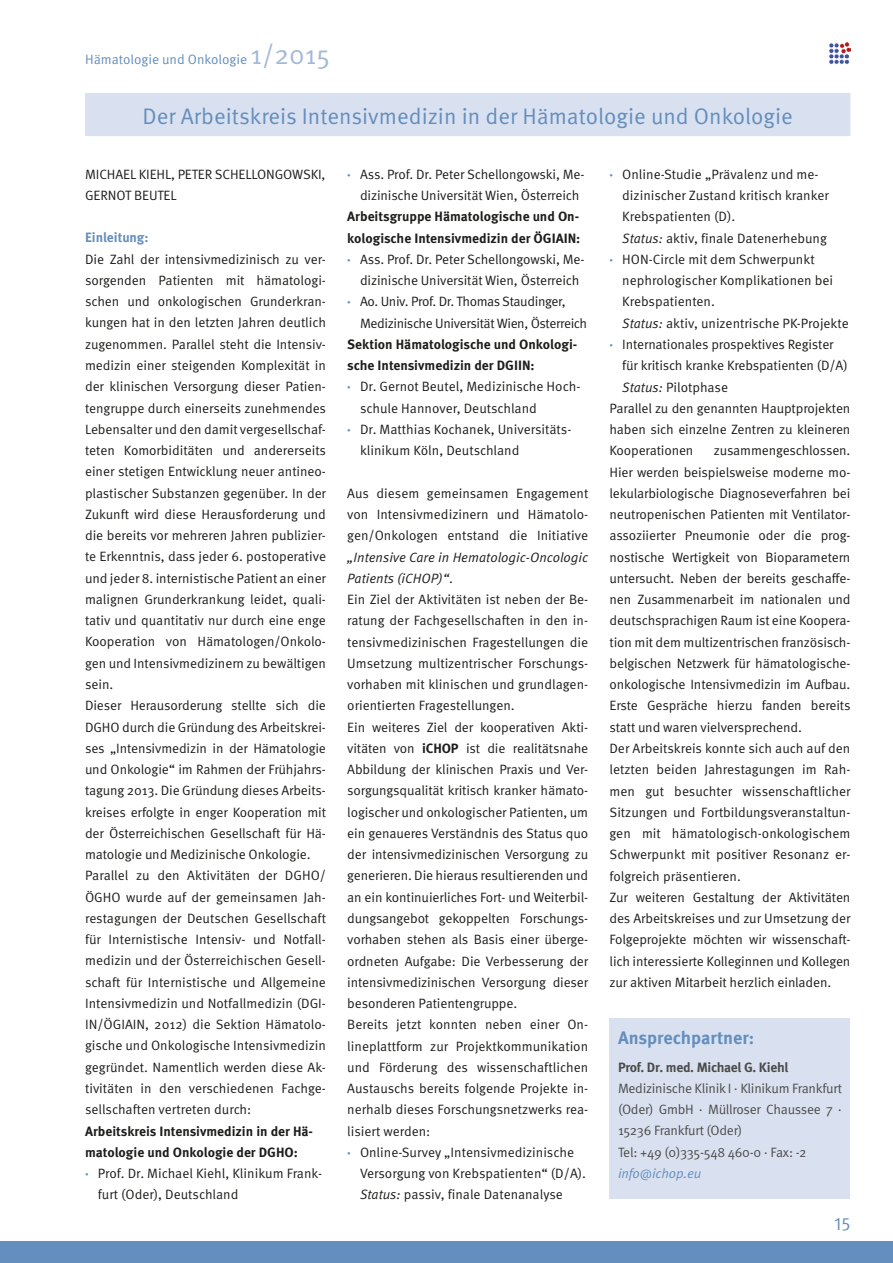
<style>
.page{position:relative;width:893px;height:1263px;background:#fff}
.page>*{position:absolute;margin:0;border:0;box-sizing:border-box;transform-origin:0 0}
.t1{font:22.5px "Meta Pro";color:#648ebd}
.t2{font:700 18px "Meta Pro";color:#648ebd}
.t3{font:18px "Meta Pro";color:#648ebd}
.t4{font:13.5px/21.3px "Meta Pro";letter-spacing:-.01em;color:#1d1d1b}
.t5{font:700 13.5px "Meta Pro";color:#1d1d1b}
.t6{font:13.5px/21.3px "Meta Pro";letter-spacing:-.02em;color:#4b4b4a}
.t7{font:13.5px "Meta Pro";letter-spacing:-.03em;color:#1d1d1b}
.t8{font:13.5px "Meta Pro";color:#648ebd}
.t9{font:700 13.5px "Meta Pro";letter-spacing:-.02em;color:#4b4b4a}
.t10{font:italic 13.5px "Meta Pro";letter-spacing:-.01em;color:#648ebd}
.t11{font:700 13.5px "Meta Pro";letter-spacing:-.005em;color:#648ebd}
.s1{font-size:27px;color:#a4b9d9}
.s2{font-weight:700;color:#648ebd}
.s3{font-style:italic}
.s4{font-weight:700}
</style>
<div class="page">
<div style="left:0;top:1242px;width:893px;height:21px;background:#648ebd"></div>
<img style="left:829px;top:43px;width:21px;height:21px">
<hr style="left:85px;top:93px;width:765px;height:1px;background:#d9e1f0">
<div style="left:609px;top:1018px;width:241px;height:181px;background:#d9e1f0"></div>
<div style="left:85px;top:94px;width:765px;height:42px;background:#d9e1f0"></div>
<p class="t8" style="left:85px;top:51px;width:247px">Hämatologie und Onkologie <span class="s1">1/2015</span></p>
<h1 class="t1" style="left:143px;top:102px;width:652px">Der Arbeitskreis Intensivmedizin in der Hämatologie und Onkologie</h1>
<p class="t4" style="left:85px;top:163px;width:242px">MICHAEL KIEHL, PETER SCHELLONGOWSKI,<br>GERNOT BEUTEL</p>
<p class="t11" style="left:85px;top:229px;width:65px">Einleitung:</p>
<p class="t4" style="left:85px;top:248px;width:243px">Die Zahl der intensivmedizinisch zu ver&shy;sorgenden Patienten mit hämatologi&shy;schen und onkologischen Grunderkran&shy;kungen hat in den letzten Jahren deutlich zugenommen. Parallel steht die Intensiv&shy;medizin einer steigenden Komplexität in der klinischen Versorgung dieser Patien&shy;tengruppe durch einerseits zunehmendes Lebensalter und den damit vergesellschaf&shy;teten Komorbiditäten und andererseits einer stetigen Entwicklung neuer antineo&shy;plastischer Substanzen gegenüber. In der Zukunft wird diese Herausforderung und die bereits vor mehreren Jahren publizier&shy;te Erkenntnis, dass jeder 6. postoperative und jeder 8. internistische Patient an einer malignen Grunderkrankung leidet, quali&shy;tativ und quantitativ nur durch eine enge Kooperation von Hämatologen/Onkolo&shy;gen und Intensivmedizinern zu bewältigen sein.<br>Dieser Herausorderung stellte sich die DGHO durch die Gründung des Arbeitskrei&shy;ses „Intensivmedizin in der Hämatologie und Onkologie“ im Rahmen der Frühjahrs&shy;tagung 2013. Die Gründung dieses Arbeits&shy;kreises erfolgte in enger Kooperation mit der Österreichischen Gesellschaft für Hä&shy;matologie und Medizinische Onkologie.<br>Parallel zu den Aktivitäten der DGHO/ ÖGHO wurde auf der gemeinsamen Jah&shy;restagungen der Deutschen Gesellschaft für Internistische Intensiv- und Notfall&shy;medizin und der Österreichischen Gesell&shy;schaft für Internistische und Allgemeine Intensivmedizin und Notfallmedizin (DGI-IN/ÖGIAIN, 2012) die Sektion Hämatolo&shy;gische und Onkologische Intensivmedizin gegründet. Namentlich werden diese Ak&shy;tivitäten in den verschiedenen Fachge&shy;sellschaften vertreten durch:</p>
<p class="t5" style="left:85px;top:1122px;width:230px">Arbeitskreis Intensivmedizin in der Hä-</p>
<p class="t5" style="left:85px;top:1143px;width:215px">matologie und Onkologie der DGHO:</p>
<p class="t4" style="left:85px;top:1163px;width:239px"><span class="s2">·</span> Prof. Dr. Michael Kiehl, Klinikum Frank-</p>
<p class="t4" style="left:98px;top:1184px;width:142px">furt (Oder), Deutschland</p>
<p class="t4" style="left:347px;top:164px;width:237px;text-align:right"><span class="s2">·</span> Ass. Prof. Dr. Peter Schellongowski, Me&shy;dizinische Universität Wien, Österreich</p>
<p class="t5" style="left:347px;top:208px;width:233px">Arbeitsgruppe Hämatologische und On-</p>
<p class="t5" style="left:347px;top:229px;width:235px">kologische Intensivmedizin der ÖGIAIN:</p>
<p class="t4" style="left:347px;top:249px;width:239px"><span class="s2">·</span> Ass. Prof. Dr. Peter Schellongowski, Me-</p>
<p class="t4" style="left:360px;top:270px;width:221px">dizinische Universität Wien, Österreich</p>
<p class="t7" style="left:347px;top:293px;width:220px"><span class="s2">·</span> Ao. Univ. Prof. Dr. Thomas Staudinger,</p>
<p class="t7" style="left:360px;top:315px;width:229px">Medizinische Universität Wien, Österreich</p>
<p class="t5" style="left:347px;top:336px;width:232px">Sektion Hämatologische und Onkologi-</p>
<p class="t5" style="left:347px;top:357px;width:189px">sche Intensivmedizin der DGIIN:</p>
<p class="t4" style="left:347px;top:376px;width:235px"><span class="s2">·</span> Dr. Gernot Beutel, Medizinische Hoch-</p>
<p class="t4" style="left:360px;top:397px;width:178px">schule Hannover, Deutschland</p>
<p class="t4" style="left:347px;top:419px;width:224px"><span class="s2">·</span> Dr. Matthias Kochanek, Universitäts-</p>
<p class="t4" style="left:360px;top:440px;width:161px">klinikum Köln, Deutschland</p>
<p class="t4" style="left:347px;top:482px;width:243px;text-align:justify">Aus diesem gemeinsamen Engagement von Intensivmedizinern und Hämatolo&shy;gen/Onkologen entstand die Initiative</p>
<p class="t4" style="left:347px;top:546px;width:243px"><span class="s3">„Intensive Care in Hematologic-Oncologic Patients (iCHOP)“</span>.<br>Ein Ziel der Aktivitäten ist neben der Be&shy;ratung der Fachgesellschaften in den in&shy;tensivmedizinischen Fragestellungen die Umsetzung multizentrischer Forschungs&shy;vorhaben mit klinischen und grundlagen&shy;orientierten Fragestellungen.<br>Ein weiteres Ziel der kooperativen Akti&shy;vitäten von <span class="s4">iCHOP</span> ist die realitätsnahe Abbildung der klinischen Praxis und Ver&shy;sorgungsqualität kritisch kranker hämato&shy;logischer und onkologischer Patienten, um ein genaueres Verständnis des Status quo der intensivmedizinischen Versorgung zu generieren. Die hieraus resultierenden und an ein kontinuierliches Fort- und Weiterbil&shy;dungsangebot gekoppelten Forschungs&shy;vorhaben stehen als Basis einer überge&shy;ordneten Aufgabe: Die Verbesserung der intensivmedizinischen Versorgung dieser besonderen Patientengruppe.<br>Bereits jetzt konnten neben einer On&shy;lineplattform zur Projektkommunikation und Förderung des wissenschaftlichen Austauschs bereits folgende Projekte in&shy;nerhalb dieses Forschungsnetzwerks rea&shy;lisiert werden:<br><span class="s2">·</span> Online-Survey „Intensivmedizinische</p>
<p class="t4" style="left:360px;top:1163px;width:228px">Versorgung von Krebspatienten“ (D/A).<br><span class="s3">Status:</span> passiv, finale Datenanalyse</p>
<p class="t4" style="left:609px;top:164px;width:211px"><span class="s2">·</span> Online-Studie „Prävalenz und me-</p>
<p class="t4" style="left:622px;top:185px;width:208px">dizinischer Zustand kritisch kranker</p>
<p class="t4" style="left:622px;top:206px;width:115px">Krebspatienten (D).</p>
<p class="t4" style="left:622px;top:227px;width:206px"><span class="s3">Status:</span> aktiv, finale Datenerhebung</p>
<p class="t4" style="left:609px;top:249px;width:207px"><span class="s2">·</span> HON-Circle mit dem Schwerpunkt</p>
<p class="t4" style="left:622px;top:270px;width:212px">nephrologischer Komplikationen bei</p>
<p class="t4" style="left:622px;top:291px;width:94px">Krebspatienten.</p>
<p class="t4" style="left:622px;top:313px;width:228px"><span class="s3">Status:</span> aktiv, unizentrische PK-Projekte</p>
<p class="t4" style="left:609px;top:334px;width:226px"><span class="s2">·</span> Internationales prospektives Register</p>
<p class="t4" style="left:622px;top:355px;width:227px">für kritisch kranke Krebspatienten (D/A)</p>
<p class="t4" style="left:622px;top:376px;width:107px"><span class="s3">Status:</span> Pilotphase</p>
<p class="t4" style="left:609px;top:398px;width:242px">Parallel zu den genannten Hauptprojekten</p>
<p class="t4" style="left:609px;top:419px;width:242px">haben sich einzelne Zentren zu kleineren</p>
<p class="t4" style="left:609px;top:440px;width:85px">Kooperationen</p>
<p class="t4" style="left:609px;top:440px;width:243px;text-indent:104px">zusammengeschlossen.<br>Hier werden beispielsweise moderne mo&shy;lekularbiologische Diagnoseverfahren bei neutropenischen Patienten mit Ventilator&shy;assoziierter Pneumonie oder die prog&shy;nostische Wertigkeit von Bioparametern untersucht. Neben der bereits geschaffe&shy;nen Zusammenarbeit im nationalen und deutschsprachigen Raum ist eine Koopera&shy;tion mit dem multizentrischen französisch&shy;belgischen Netzwerk für hämatologische&shy;onkologische Intensivmedizin im Aufbau.<br>Erste Gespräche hierzu fanden bereits statt und waren vielversprechend.<br>Der Arbeitskreis konnte sich auch auf den letzten beiden Jahrestagungen im Rah&shy;men gut besuchter wissenschaftlicher Sitzungen und Fortbildungsveranstaltun&shy;gen mit hämatologisch-onkologischem Schwerpunkt mit positiver Resonanz er&shy;folgreich präsentieren.<br>Zur weiteren Gestaltung der Aktivitäten des Arbeitskreises und zur Umsetzung der Folgeprojekte möchten wir wissenschaft&shy;lich interessierte Kolleginnen und Kollegen zur aktiven Mitarbeit herzlich einladen.</p>
<h2 class="t2" style="left:618px;top:1026px;width:138px">Ansprechpartner:</h2>
<p class="t9" style="left:618px;top:1058px;width:172px">Prof. Dr. med. Michael G. Kiehl</p>
<p class="t6" style="left:618px;top:1078px;width:226px">Medizinische Klinik I · Klinikum Frankfurt (Oder) GmbH · Müllroser Chaussee 7 · 15236 Frankfurt (Oder)<br>Tel: +49 (0)335-548 460-0 · Fax: -2</p>
<p class="t10" style="left:618px;top:1165px;width:85px">info@ichop.eu</p>
<h2 class="t3" style="left:834px;top:1213px;width:18px">15</h2>
</div>
